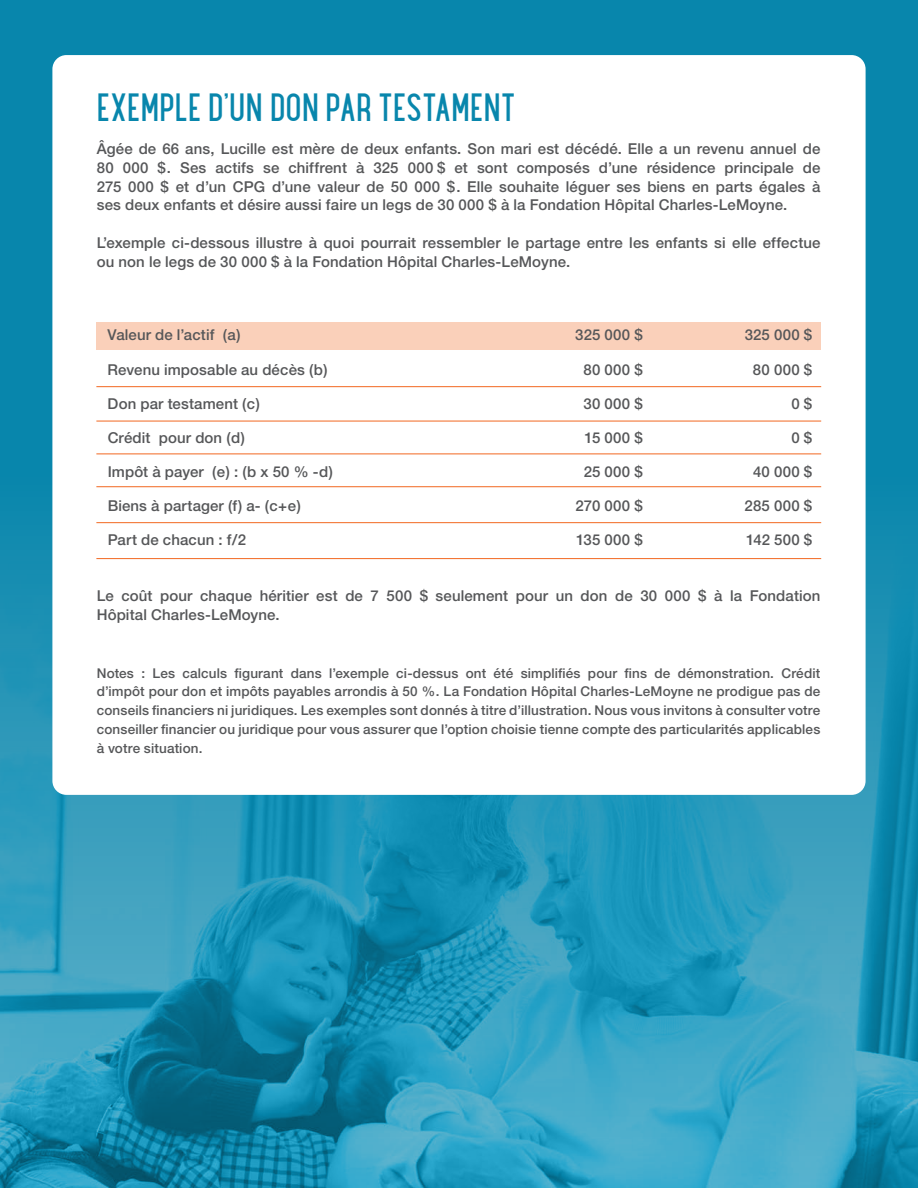
<style>
.page{position:relative;width:918px;height:1188px;background:#0886ac}
.page>*{position:absolute;margin:0;border:0;box-sizing:border-box;transform-origin:0 0}
.t1{font:600 33.9px "Maxwell Sm Caps";letter-spacing:-.015em;color:#0886ac}
.t2{font:500 15px/18.8px "Helvetica Neue";letter-spacing:.005em;color:#565759}
.t3{font:500 13.5px/18.8px "Helvetica Neue";letter-spacing:.01em;color:#565759;text-align:justify}
</style>
<div class="page">
<img style="left:0;top:544px;width:918px;height:644px">
<div style="left:52px;top:55px;width:814px;height:740px;background:#fff;border-radius:14px"></div>
<hr style="left:96px;top:386px;width:725px;height:1px;background:#f26821">
<hr style="left:96px;top:421px;width:725px;height:1px;background:#f26821">
<hr style="left:96px;top:454px;width:725px;height:1px;background:#f26821">
<hr style="left:96px;top:486px;width:725px;height:1px;background:#f26821">
<hr style="left:96px;top:522px;width:725px;height:1px;background:#f26821">
<hr style="left:96px;top:558px;width:725px;height:1px;background:#f26821">
<div style="left:96px;top:322px;width:725px;height:28px;background:#fad0ba"></div>
<h1 class="t1" style="left:97px;top:85px;width:421px">EXEMPLE D’UN DON PAR TESTAMENT</h1>
<p class="t2" style="left:97px;top:139px;width:725px;text-align:justify">Âgée de 66 ans, Lucille est mère de deux enfants. Son mari est décédé. Elle a un revenu annuel de 80 000 $. Ses actifs se chiffrent à 325 000 $ et sont composés d’une résidence principale de 275 000 $ et d’un CPG d’une valeur de 50 000 $. Elle souhaite léguer ses biens en parts égales à ses deux enfants et désire aussi faire un legs de 30 000 $ à la Fondation Hôpital Charles-LeMoyne.</p>
<p class="t2" style="left:97px;top:233px;width:725px;line-height:19.5px">L’exemple ci-dessous illustre à quoi pourrait ressembler le partage entre les enfants si elle effectue ou non le legs de 30 000 $ à la Fondation Hôpital Charles-LeMoyne.</p>
<p class="t2" style="left:108px;top:326px;width:134px">Valeur de l’actif (a)</p>
<p class="t2" style="left:575px;top:326px;width:69px">325 000 $</p>
<p class="t2" style="left:745px;top:326px;width:69px">325 000 $</p>
<p class="t2" style="left:108px;top:360px;width:221px">Revenu imposable au décès (b)</p>
<p class="t2" style="left:583px;top:360px;width:61px">80 000 $</p>
<p class="t2" style="left:753px;top:360px;width:61px">80 000 $</p>
<p class="t2" style="left:108px;top:394px;width:154px">Don par testament (c)</p>
<p class="t2" style="left:583px;top:394px;width:61px">30 000 $</p>
<p class="t2" style="left:791px;top:394px;width:22px">0 $</p>
<p class="t2" style="left:108px;top:428px;width:139px">Crédit pour don (d)</p>
<p class="t2" style="left:585px;top:428px;width:60px">15 000 $</p>
<p class="t2" style="left:791px;top:428px;width:22px">0 $</p>
<p class="t2" style="left:108px;top:462px;width:227px">Impôt à payer (e) : (b x 50 % -d)</p>
<p class="t2" style="left:584px;top:462px;width:61px">25 000 $</p>
<p class="t2" style="left:753px;top:462px;width:61px">40 000 $</p>
<p class="t2" style="left:108px;top:496px;width:195px">Biens à partager (f) a- (c+e)</p>
<p class="t2" style="left:576px;top:496px;width:69px">270 000 $</p>
<p class="t2" style="left:745px;top:496px;width:69px">285 000 $</p>
<p class="t2" style="left:108px;top:530px;width:140px">Part de chacun : f/2</p>
<p class="t2" style="left:576px;top:530px;width:68px">135 000 $</p>
<p class="t2" style="left:746px;top:530px;width:68px">142 500 $</p>
<p class="t2" style="left:97px;top:586px;width:725px">Le coût pour chaque héritier est de 7 500 $ seulement pour un don de 30 000 $ à la Fondation<br>Hôpital Charles-LeMoyne.</p>
<p class="t3" style="left:97px;top:663px;width:725px">Notes : Les calculs figurant dans l’exemple ci-dessus ont été simplifiés pour fins de démonstration. Crédit d’impôt pour don et impôts payables arrondis à 50 %. La Fondation Hôpital Charles-LeMoyne ne prodigue pas de conseils financiers ni juridiques. Les exemples sont donnés à titre d’illustration. Nous vous invitons à consulter votre conseiller financier ou juridique pour vous assurer que l’option choisie tienne compte des particularités applicables à votre situation.</p>
</div>
